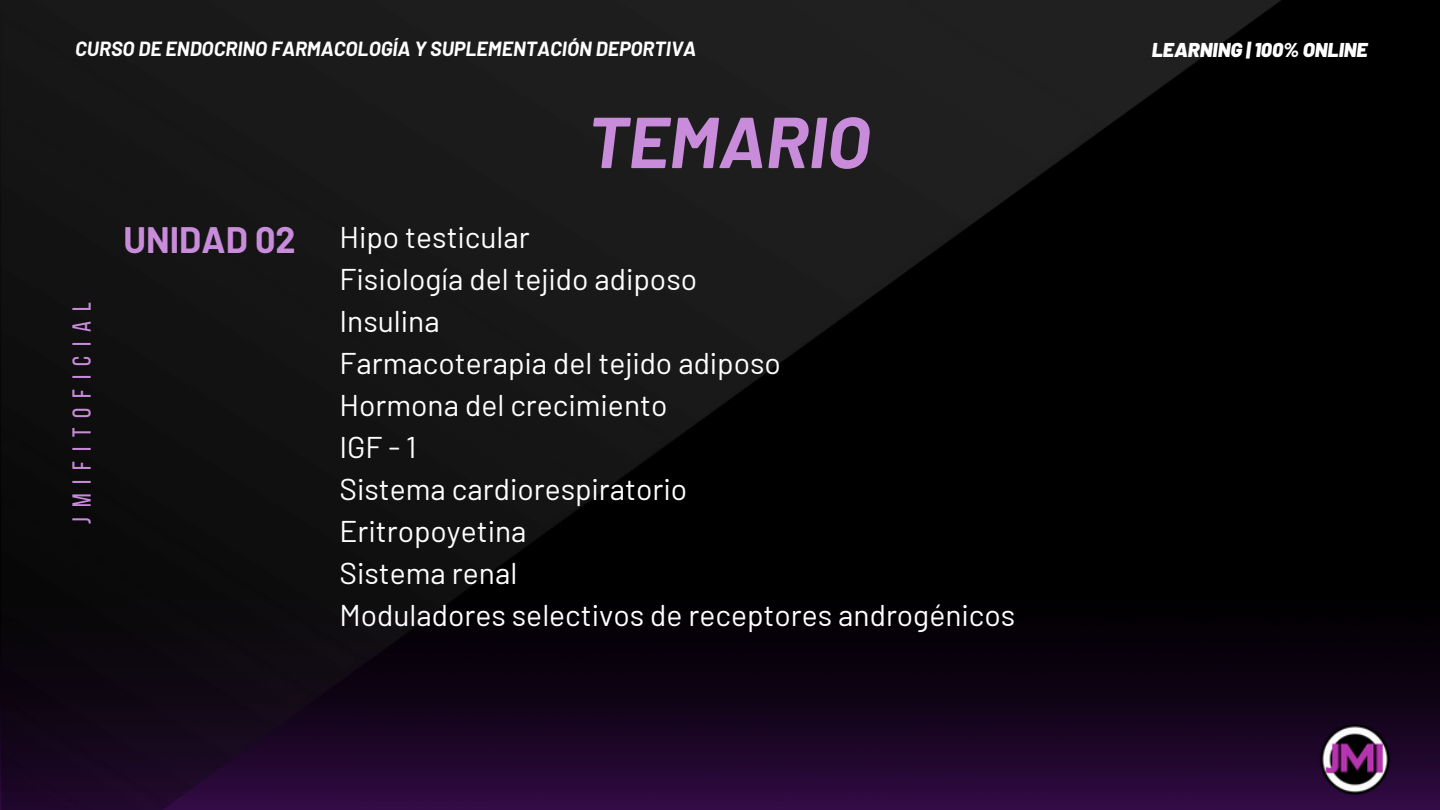
<style>
.page{position:relative;width:1440px;height:810px;background:#000}
.page>*{position:absolute;margin:0;border:0;box-sizing:border-box;transform-origin:0 0}
.t1{font:italic 700 72px "Barlow";color:#c98cdb}
.t2{font:700 36px "Barlow";color:#c98cdb}
.t3{font:30px/42px "Barlow";color:#fff}
.t4{font:26px "Bebas Neue";letter-spacing:.38em;color:#c98cdb}
.t5{font:italic 700 20px "Barlow";color:#fff}
.t6{font:italic 900 20px "Barlow";color:#fff}
</style>
<div class="page">
<img style="left:1282px;top:645px;width:158px;height:165px">
<img style="left:1315px;top:720px;width:80px;height:79px">
<img style="left:0;top:0;width:1282px;height:810px">
<p class="t5" style="left:75px;top:36px;width:622px">CURSO DE ENDOCRINO FARMACOLOGÍA Y SUPLEMENTACIÓN DEPORTIVA</p>
<h2 class="t4" style="left:71px;top:524px;width:223px;rotate:-90deg">jmifitoficial</h2>
<h3 class="t2" style="left:123px;top:217px;width:174px">UNIDAD 02</h3>
<h4 class="t1" style="left:587px;top:96px;width:284px">TEMARIO</h4>
<p class="t3" style="left:339px;top:215px;width:677px">Hipo testicular<br>Fisiología del tejido adiposo<br>Insulina<br>Farmacoterapia del tejido adiposo<br>Hormona del crecimiento<br>IGF - 1<br>Sistema cardiorespiratorio<br>Eritropoyetina<br>Sistema renal<br>Moduladores selectivos de receptores androgénicos</p>
<p class="t6" style="left:1152px;top:37px;width:217px">LEARNING | 100% ONLINE</p>
</div>
